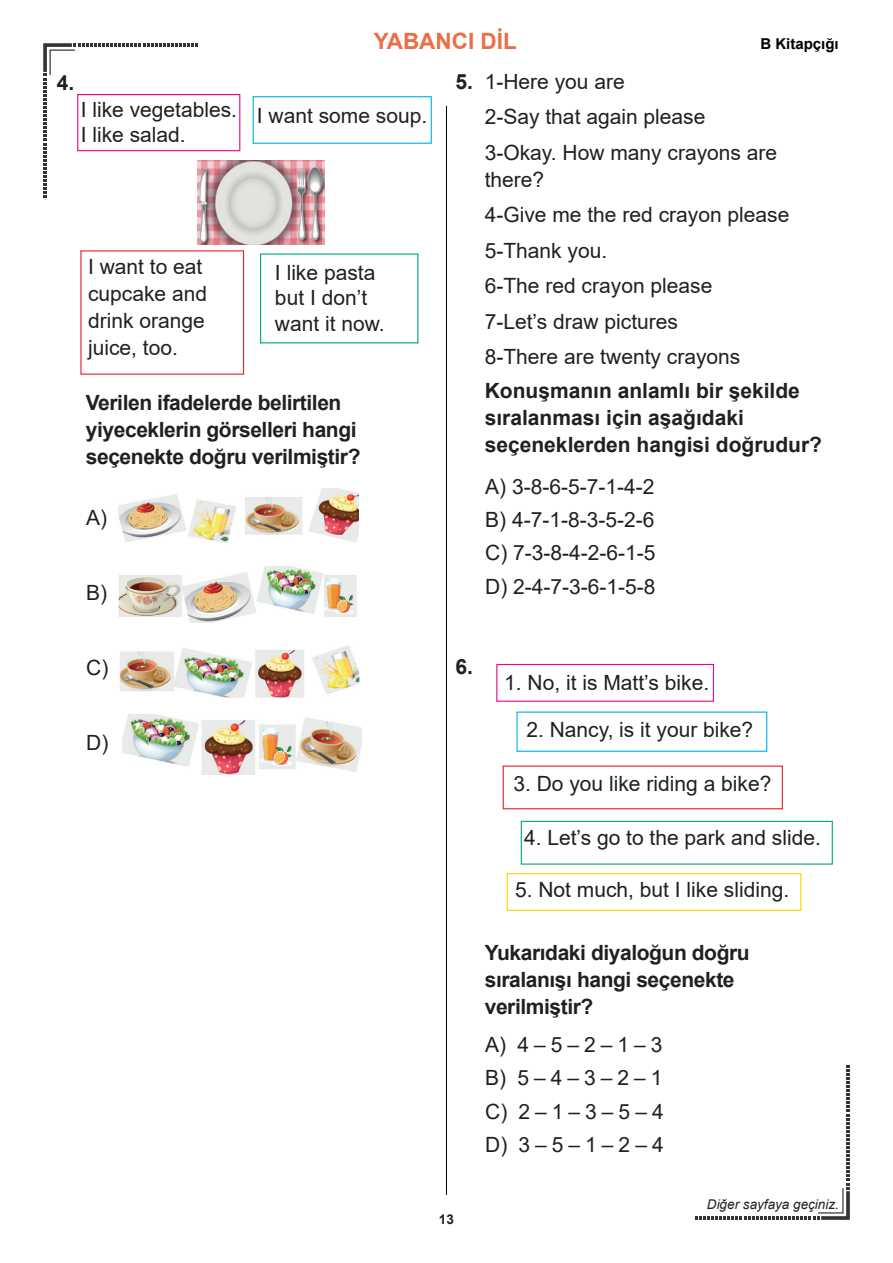
<style>
.page{position:relative;width:893px;height:1263px;background:#fff}
.page>*{position:absolute;margin:0;border:0;box-sizing:border-box;transform-origin:0 0}
.t1{font:700 22.5px "Arial";color:#eb6e46}
.t2{font:21px/35.5px "Arial";color:#231f20}
.t3{font:700 21px/27px "Arial";letter-spacing:-.02em;color:#231f20}
.t4{font:700 21px/27px "Arial";color:#231f20}
.t5{font:700 15px "Arial";color:#000}
.t6{font:italic 13.5px "Arial";color:#231f20}
.t7{font:700 13.5px "Arial";color:#231f20}
.s1{font-weight:700}
</style>
<div class="page">
<svg style="left:43px;top:43px;width:155px;height:155px"></svg>
<svg style="left:695px;top:1065px;width:155px;height:155px"></svg>
<hr style="left:446px;top:106px;width:1px;height:1089px;background:#000">
<img style="left:198px;top:160px;width:127px;height:85px">
<div style="left:77px;top:94px;width:163px;height:57px;border:1px solid #ed028c"></div>
<div style="left:253px;top:96px;width:179px;height:48px;border:1px solid #00aeef"></div>
<img style="left:119px;top:488px;width:240px;height:55px">
<img style="left:119px;top:566px;width:238px;height:56px">
<img style="left:120px;top:645px;width:239px;height:53px">
<img style="left:122px;top:714px;width:239px;height:61px">
<div style="left:496px;top:664px;width:218px;height:38px;border:1px solid #ed028c"></div>
<div style="left:516px;top:711px;width:251px;height:41px;border:1px solid #00aeef"></div>
<div style="left:503px;top:765px;width:280px;height:44px;border:1px solid #ee1d23"></div>
<div style="left:521px;top:821px;width:312px;height:44px;border:1px solid #00a777"></div>
<div style="left:507px;top:873px;width:294px;height:38px;border:1px solid #fed304"></div>
<p class="t3" style="left:57px;top:69px;width:19px">4.</p>
<p class="t1" style="left:374px;top:26px;width:144px">YABANCI DİL</p>
<p class="t5" style="left:760px;top:33px;width:80px">B Kitapçığı</p>
<p class="t2" style="left:81px;top:96px;width:158px;line-height:25.2px">I like vegetables.<br>I like salad.</p>
<p class="t2" style="left:257px;top:97px;width:172px">I want some soup.</p>
<p class="t2" style="left:88px;top:253px;width:121px;line-height:27px">I want to eat cupcake and drink orange juice, too.</p>
<p class="t2" style="left:275px;top:260px;width:111px;line-height:25.2px">I like pasta but I don’t want it now.</p>
<p class="t3" style="left:86px;top:389px;width:276px">Verilen ifadelerde belirtilen yiyeceklerin görselleri hangi seçenekte doğru verilmiştir?</p>
<p class="t2" style="left:86px;top:499px;width:22px">A)</p>
<p class="t2" style="left:86px;top:574px;width:22px">B)</p>
<p class="t2" style="left:485px;top:63px;width:294px;text-indent:-29px"><span class="s1">5.</span> 1-Here you are<br>2-Say that again please<br>3-Okay. How many crayons are</p>
<p class="t2" style="left:485px;top:161px;width:306px">there?<br>4-Give me the red crayon please<br>5-Thank you.<br>6-The red crayon please<br>7-Let’s draw pictures<br>8-There are twenty crayons</p>
<p class="t4" style="left:485px;top:377px;width:339px">Konuşmanın anlamlı bir şekilde sıralanması için aşağıdaki seçeneklerden hangisi doğrudur?</p>
<p class="t2" style="left:485px;top:469px;width:172px;line-height:33.3px;text-align:justify">A) 3-8-6-5-7-1-4-2<br>B) 4-7-1-8-3-5-2-6<br>C) 7-3-8-4-2-6-1-5<br>D) 2-4-7-3-6-1-5-8</p>
<p class="t2" style="left:86px;top:650px;width:24px">C)</p>
<p class="t2" style="left:86px;top:725px;width:24px">D)</p>
<p class="t3" style="left:456px;top:653px;width:19px">6.</p>
<p class="t2" style="left:504px;top:664px;width:207px">1. No, it is Matt’s bike.</p>
<p class="t2" style="left:526px;top:712px;width:228px">2. Nancy, is it your bike?</p>
<p class="t2" style="left:513px;top:766px;width:259px">3. Do you like riding a bike?</p>
<p class="t2" style="left:524px;top:820px;width:298px">4. Let’s go to the park and slide.</p>
<p class="t2" style="left:515px;top:872px;width:276px">5. Not much, but I like sliding.</p>
<p class="t7" style="left:439px;top:1210px;width:17px">13</p>
<p class="t3" style="left:485px;top:940px;width:266px">Yukarıdaki diyaloğun doğru sıralanışı hangi seçenekte verilmiştir?</p>
<p class="t2" style="left:485px;top:1028px;width:180px;line-height:33.3px;text-align:justify">A) 4 – 5 – 2 – 1 – 3<br>B) 5 – 4 – 3 – 2 – 1<br>C) 2 – 1 – 3 – 5 – 4<br>D) 3 – 5 – 1 – 2 – 4</p>
<p class="t6" style="left:707px;top:1195px;width:134px">Diğer sayfaya geçiniz.</p>
</div>
